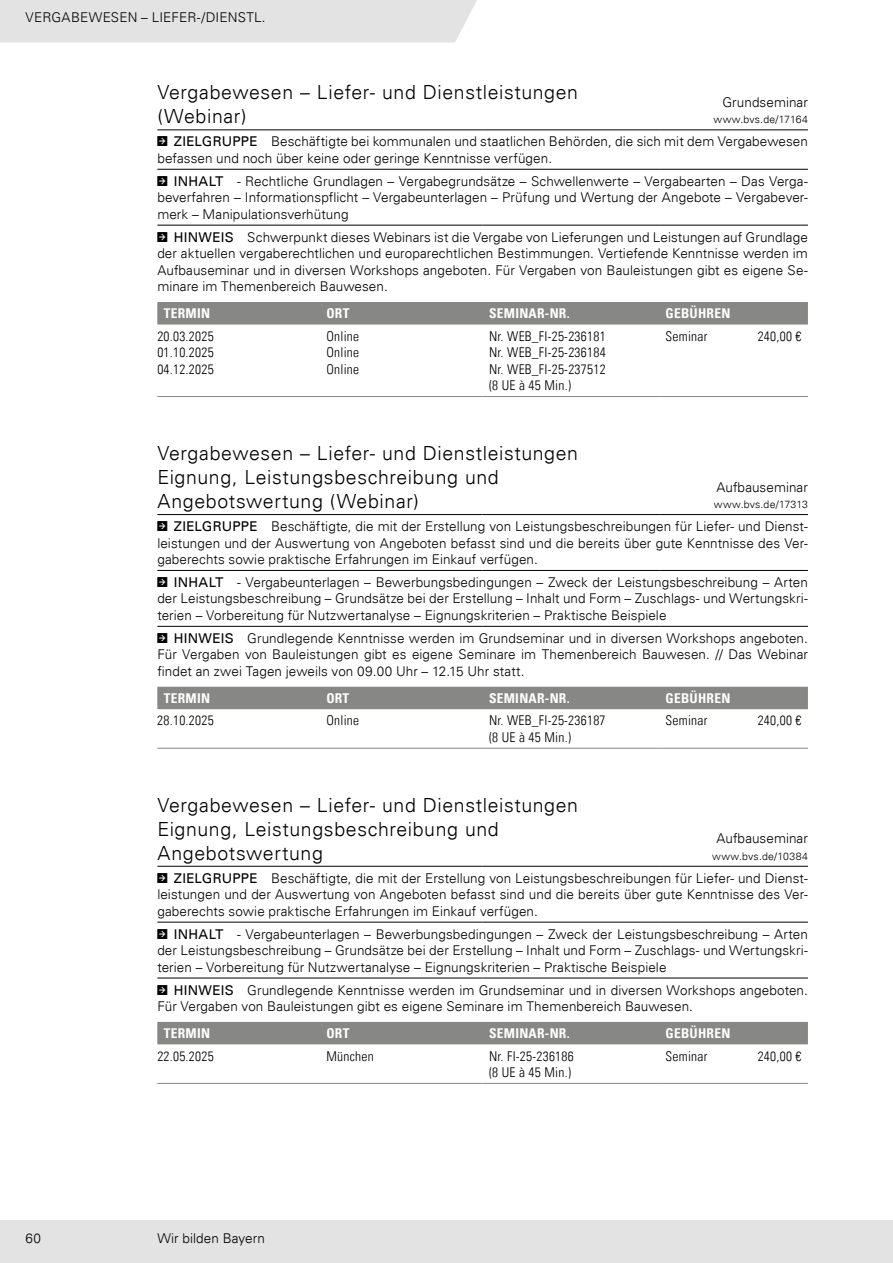
<style>
.page{position:relative;width:893px;height:1263px;background:#fff}
.page>*{position:absolute;margin:0;border:0;box-sizing:border-box;transform-origin:0 0}
.t1{font:300 19.5px/24px "Univers LT";letter-spacing:.03em;color:#000}
.t2{font:300 13.5px/16.5px "Univers LT";letter-spacing:.005em;color:#000;text-align:justify}
.t3{font:300 condensed 13.5px/16.5px "Univers LT";letter-spacing:.02em;color:#000;text-align:justify}
.t4{font:700 condensed 13.5px "Univers LT";letter-spacing:.02em;color:#fff}
.t5{font:300 10.5px "Univers LT";letter-spacing:.02em;color:#000}
.t6{font:300 10.5px "Univers LT";letter-spacing:.045em;color:#000}
.s1{font-family:"bvs";font-weight:400}
.s2{font-weight:400}
</style>
<div class="page">
<div style="left:0;top:1220px;width:893px;height:43px;background:#e3e3e3"></div>
<div style="left:0;top:0;width:477px;height:43px;background:#e3e3e3"></div>
<svg style="left:157px;top:129px;width:651px;height:196px"></svg>
<div style="left:157px;top:302px;width:651px;height:22px;background:#878786"></div>
<hr style="left:157px;top:130px;width:163px;height:1px;background:#000">
<hr style="left:320px;top:130px;width:163px;height:1px;background:#000">
<hr style="left:483px;top:130px;width:176px;height:1px;background:#000">
<hr style="left:659px;top:130px;width:149px;height:1px;background:#000">
<hr style="left:157px;top:169px;width:163px;height:1px;background:#000">
<hr style="left:320px;top:169px;width:163px;height:1px;background:#000">
<hr style="left:483px;top:169px;width:176px;height:1px;background:#000">
<hr style="left:659px;top:169px;width:149px;height:1px;background:#000">
<hr style="left:157px;top:225px;width:163px;height:1px;background:#000">
<hr style="left:320px;top:225px;width:163px;height:1px;background:#000">
<hr style="left:483px;top:225px;width:176px;height:1px;background:#000">
<hr style="left:659px;top:225px;width:149px;height:1px;background:#000">
<hr style="left:157px;top:396px;width:163px;height:1px;background:#878786">
<hr style="left:320px;top:396px;width:163px;height:1px;background:#878786">
<hr style="left:483px;top:396px;width:176px;height:1px;background:#878786">
<hr style="left:659px;top:396px;width:149px;height:1px;background:#878786">
<svg style="left:157px;top:515px;width:651px;height:233px"></svg>
<div style="left:157px;top:687px;width:651px;height:22px;background:#878786"></div>
<hr style="left:157px;top:514px;width:163px;height:1px;background:#000">
<hr style="left:320px;top:514px;width:163px;height:1px;background:#000">
<hr style="left:483px;top:514px;width:176px;height:1px;background:#000">
<hr style="left:659px;top:514px;width:149px;height:1px;background:#000">
<hr style="left:157px;top:570px;width:163px;height:1px;background:#000">
<hr style="left:320px;top:570px;width:163px;height:1px;background:#000">
<hr style="left:483px;top:570px;width:176px;height:1px;background:#000">
<hr style="left:659px;top:570px;width:149px;height:1px;background:#000">
<hr style="left:157px;top:626px;width:163px;height:1px;background:#000">
<hr style="left:320px;top:626px;width:163px;height:1px;background:#000">
<hr style="left:483px;top:626px;width:176px;height:1px;background:#000">
<hr style="left:659px;top:626px;width:149px;height:1px;background:#000">
<hr style="left:157px;top:748px;width:163px;height:1px;background:#878786">
<hr style="left:320px;top:748px;width:163px;height:1px;background:#878786">
<hr style="left:483px;top:748px;width:176px;height:1px;background:#878786">
<hr style="left:659px;top:748px;width:149px;height:1px;background:#878786">
<svg style="left:157px;top:865px;width:651px;height:218px"></svg>
<div style="left:157px;top:1022px;width:651px;height:22px;background:#878786"></div>
<hr style="left:157px;top:866px;width:163px;height:1px;background:#000">
<hr style="left:320px;top:866px;width:163px;height:1px;background:#000">
<hr style="left:483px;top:866px;width:176px;height:1px;background:#000">
<hr style="left:659px;top:866px;width:149px;height:1px;background:#000">
<hr style="left:157px;top:922px;width:163px;height:1px;background:#000">
<hr style="left:320px;top:922px;width:163px;height:1px;background:#000">
<hr style="left:483px;top:922px;width:176px;height:1px;background:#000">
<hr style="left:659px;top:922px;width:149px;height:1px;background:#000">
<hr style="left:157px;top:978px;width:163px;height:1px;background:#000">
<hr style="left:320px;top:978px;width:163px;height:1px;background:#000">
<hr style="left:483px;top:978px;width:176px;height:1px;background:#000">
<hr style="left:659px;top:978px;width:149px;height:1px;background:#000">
<hr style="left:157px;top:1083px;width:163px;height:1px;background:#878786">
<hr style="left:320px;top:1083px;width:163px;height:1px;background:#878786">
<hr style="left:483px;top:1083px;width:176px;height:1px;background:#878786">
<hr style="left:659px;top:1083px;width:149px;height:1px;background:#878786">
<p class="t2" style="left:26px;top:9px;width:242px">Vergabewesen – Liefer-/Dienstl.</p>
<h1 class="t1" style="left:157px;top:81px;width:422px">Vergabewesen – Liefer- und Dienstleistungen (Webinar)</h1>
<p class="t2" style="left:722px;top:94px;width:87px">Grundseminar</p>
<p class="t5" style="left:713px;top:113px;width:96px">www.bvs.de/17164</p>
<p class="t2" style="left:157px;top:133px;width:652px"><span class="s1">1</span> <span class="s2">ZIELGRUPPE</span> Beschäftigte bei kommunalen und staatlichen Behörden, die sich mit dem Vergabewesen befassen und noch über keine oder geringe Kenntnisse verfügen.</p>
<p class="t2" style="left:157px;top:173px;width:652px"><span class="s1">1</span> <span class="s2">INHALT</span> - Rechtliche Grundlagen – Vergabegrundsätze – Schwellenwerte – Vergabearten – Das Verga&shy;beverfahren – I nformationspflicht – Vergabeunterlagen – Prüfung und Wertung der Angebote – Vergabever&shy;merk – Manipulationsverhütung</p>
<p class="t2" style="left:157px;top:229px;width:652px"><span class="s1">1</span> <span class="s2">HINWEIS</span> Schwerpunkt dieses Webinars ist die Vergabe von Lieferungen und Leistungen auf Grundlage der aktuellen vergaberechtlichen und europarechtlichen Bestimmungen. Vertiefende Kenntnisse werden im Aufbauseminar und in diversen Workshops angeboten. Für Vergaben von Bauleistungen gibt es eigene Se&shy;minare im Themenbereich Bauwesen.</p>
<p class="t4" style="left:164px;top:305px;width:48px">TERMIN</p>
<p class="t4" style="left:326px;top:305px;width:25px">ORT</p>
<p class="t4" style="left:489px;top:305px;width:82px">SEMINAR-NR.</p>
<p class="t4" style="left:665px;top:305px;width:66px">GEBÜHREN</p>
<p class="t3" style="left:157px;top:328px;width:58px">20.03.2025<br>01.10.2025<br>04.12.2025</p>
<p class="t3" style="left:326px;top:328px;width:34px">Online Online Online</p>
<p class="t3" style="left:489px;top:328px;width:118px">Nr. WEB_FI-25-236181<br>Nr. WEB_FI-25-236184<br>Nr. WEB_FI-25-237512 (8 UE à 45 Min.)</p>
<p class="t3" style="left:665px;top:328px;width:44px">Seminar</p>
<p class="t3" style="left:758px;top:328px;width:45px">240,00 €</p>
<h1 class="t1" style="left:157px;top:441px;width:422px">Vergabewesen – Liefer- und Dienstleistungen<br>Eignung, Leistungsbeschreibung und<br>Angebotswertung (Webinar)</h1>
<p class="t2" style="left:716px;top:479px;width:93px">Aufbauseminar</p>
<p class="t5" style="left:714px;top:498px;width:96px">www.bvs.de/17313</p>
<p class="t2" style="left:157px;top:518px;width:652px"><span class="s1">1</span> <span class="s2">ZIELGRUPPE</span> Beschäftigte, die mit der Erstellung von Leistungsbeschreibungen für Liefer- und Dienst&shy;leistungen und der Auswertung von Angeboten befasst sind und die bereits über gute Kenntnisse des Ver&shy;gaberechts sowie praktische Erfahrungen im Einkauf verfügen.</p>
<p class="t2" style="left:157px;top:574px;width:652px"><span class="s1">1</span> <span class="s2">INHALT</span> - Vergabeunterlagen – Bewerbungsbedingungen – Zweck der Leistungsbeschreibung – Arten der Leistungsbeschreibung – Grundsätze bei der Erstellung – I nhalt und Form – Zuschlags- und Wertungskri&shy;terien – Vorbereitung für N utzwertanalyse – Eignungskriterien – Praktische Beispiele</p>
<p class="t2" style="left:157px;top:630px;width:652px"><span class="s1">1</span> <span class="s2">HINWEIS</span> Grundlegende Kenntnisse werden im Grundseminar und in diversen Workshops angeboten.<br>Für Vergaben von Bauleistungen gibt es eigene Seminare im Themenbereich Bauwesen. // Das Webinar findet an zwei Tagen jeweils von 09.00 Uhr – 12.15 Uhr statt.</p>
<p class="t4" style="left:164px;top:690px;width:48px">TERMIN</p>
<p class="t4" style="left:326px;top:690px;width:25px">ORT</p>
<p class="t4" style="left:489px;top:690px;width:82px">SEMINAR-NR.</p>
<p class="t4" style="left:665px;top:690px;width:66px">GEBÜHREN</p>
<p class="t3" style="left:157px;top:712px;width:58px">28.10.2025</p>
<p class="t3" style="left:326px;top:712px;width:34px">Online</p>
<p class="t3" style="left:489px;top:712px;width:118px">Nr. WEB_FI-25-236187 (8 UE à 45 Min.)</p>
<p class="t3" style="left:665px;top:712px;width:44px">Seminar</p>
<p class="t3" style="left:758px;top:712px;width:45px">240,00 €</p>
<h1 class="t1" style="left:157px;top:793px;width:422px">Vergabewesen – Liefer- und Dienstleistungen<br>Eignung, Leistungsbeschreibung und<br>Angebotswertung</h1>
<p class="t2" style="left:716px;top:830px;width:93px">Aufbauseminar</p>
<p class="t6" style="left:712px;top:850px;width:97px">www.bvs.de/10384</p>
<p class="t2" style="left:157px;top:870px;width:652px"><span class="s1">1</span> <span class="s2">ZIELGRUPPE</span> Beschäftigte, die mit der Erstellung von Leistungsbeschreibungen für Liefer- und Dienst&shy;leistungen und der Auswertung von Angeboten befasst sind und die bereits über gute Kenntnisse des Ver&shy;gaberechts sowie praktische Erfahrungen im Einkauf verfügen.</p>
<p class="t2" style="left:157px;top:925px;width:652px"><span class="s1">1</span> <span class="s2">INHALT</span> - Vergabeunterlagen – Bewerbungsbedingungen – Zweck der Leistungsbeschreibung – Arten der Leistungsbeschreibung – Grundsätze bei der Erstellung – I nhalt und Form – Zuschlags- und Wertungskri&shy;terien – Vorbereitung für N utzwertanalyse – Eignungskriterien – Praktische Beispiele</p>
<p class="t2" style="left:157px;top:981px;width:652px"><span class="s1">1</span> <span class="s2">HINWEIS</span> Grundlegende Kenntnisse werden im Grundseminar und in diversen Workshops angeboten.<br>Für Vergaben von Bauleistungen gibt es eigene Seminare im Themenbereich Bauwesen.</p>
<p class="t4" style="left:164px;top:1025px;width:48px">TERMIN</p>
<p class="t4" style="left:326px;top:1025px;width:25px">ORT</p>
<p class="t4" style="left:489px;top:1025px;width:82px">SEMINAR-NR.</p>
<p class="t4" style="left:665px;top:1025px;width:66px">GEBÜHREN</p>
<p class="t3" style="left:157px;top:1047px;width:58px">22.05.2025</p>
<p class="t3" style="left:326px;top:1047px;width:49px">München</p>
<p class="t3" style="left:489px;top:1047px;width:86px">Nr. FI-25-236186 (8 UE à 45 Min.)</p>
<p class="t3" style="left:665px;top:1047px;width:44px">Seminar</p>
<p class="t3" style="left:758px;top:1047px;width:45px">240,00 €</p>
<p class="t2" style="left:26px;top:1230px;width:17px">60</p>
<p class="t2" style="left:157px;top:1230px;width:109px">Wir bilden Bayern</p>
</div>
